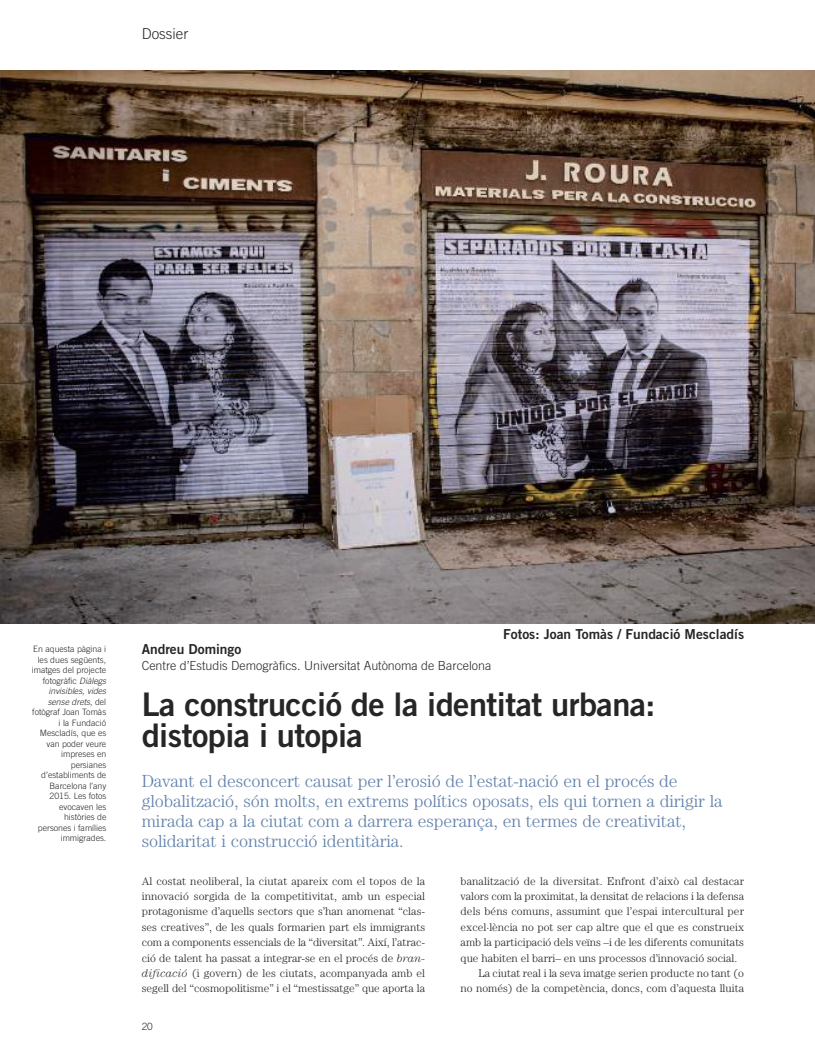
<style>
.page{position:relative;width:815px;height:1063px;background:#fff}
.page>*{position:absolute;margin:0;border:0;box-sizing:border-box;transform-origin:0 0}
.t1{font:32.5px/30.8px "Trade Gothic Bold Two";letter-spacing:-.015em;color:#272627}
.t2{font:300 17.5px/20px "Century";letter-spacing:-.005em;color:#6281aa}
.t3{font:300 15px "Trade Gothic";color:#272627}
.t4{font:13.75px "Trade Gothic Bold Two";color:#272627}
.t5{font:300 12.5px "Trade Gothic";color:#272627}
.t6{font:300 11.25px/15.4px "Century";color:#272627;text-align:justify}
.t7{font:300 10px "Trade Gothic";color:#272627}
.t8{font:300 8.75px/10.5px "Trade Gothic";color:#272627;text-align:right}
.s1{font-style:italic}
</style>
<div class="page">
<img style="left:0;top:71px;width:815px;height:553px">
<h3 class="t3" style="left:142px;top:29px;width:48px">Dossier</h3>
<p class="t8" style="left:32px;top:644px;width:76px">En aquesta pàgina i les dues següents, imatges del projecte fotogràfic <span class="s1">Diàlegs invisibles, vides sense drets</span>, del fotògraf Joan Tomàs i la Fundació<br>Mescladís, que es van poder veure impreses en persianes d’establiments de<br>Barcelona l’any<br>2015. Les fotos evocaven les històries de persones i famílies immigrades.</p>
<p class="t4" style="left:503px;top:629px;width:242px">Fotos: Joan Tomàs / Fundació Mescladís</p>
<p class="t4" style="left:142px;top:644px;width:101px">Andreu Domingo</p>
<p class="t5" style="left:142px;top:661px;width:351px">Centre d’Estudis Demogràfics. Universitat Autònoma de Barcelona</p>
<h1 class="t1" style="left:142px;top:692px;width:515px">La construcció de la identitat urbana: distopia i utopia</h1>
<p class="t2" style="left:142px;top:772px;width:582px">Davant el desconcert causat per l’erosió de l’estat-nació en el procés de globalització, són molts, en extrems polítics oposats, els qui tornen a dirigir la mirada cap a la ciutat com a darrera esperança, en termes de creativitat, solidaritat i construcció identitària.</p>
<p class="t6" style="left:142px;top:874px;width:285px">Al costat neoliberal, la ciutat apareix com el topos de la innovació sorgida de la competitivitat, amb un especial protagonisme d’aquells sectors que s’han anomenat “clas&shy;ses creatives”, de les quals formarien part els immigrants com a components essencials de la “diversitat”. Així, l’atrac&shy;ció de talent ha passat a integrar-se en el procés de <span class="s1">bran&shy;dificació</span> (i govern) de les ciutats, acompanyada amb el segell del “cosmopolitisme” i el “mestissatge” que aporta la</p>
<p class="t6" style="left:461px;top:874px;width:285px">banalització de la diversitat. Enfront d’això cal destacar</p>
<p class="t6" style="left:461px;top:890px;width:285px">valors com la proximitat, la densitat de relacions i la defensa</p>
<p class="t6" style="left:461px;top:905px;width:285px">dels béns comuns, assumint que l’espai intercultural per</p>
<p class="t6" style="left:461px;top:920px;width:285px">excel·lència no pot ser cap altre que el que es construeix</p>
<p class="t6" style="left:461px;top:936px;width:285px">amb la participació dels veïns –i de les diferents comunitats</p>
<p class="t6" style="left:461px;top:951px;width:278px">que habiten el barri– en uns processos d’innovació social.</p>
<p class="t6" style="left:478px;top:966px;width:267px">La ciutat real i la seva imatge serien producte no tant (o</p>
<p class="t6" style="left:461px;top:982px;width:285px">no només) de la competència, doncs, com d’aquesta lluita</p>
<p class="t7" style="left:142px;top:1023px;width:12px">20</p>
</div>
